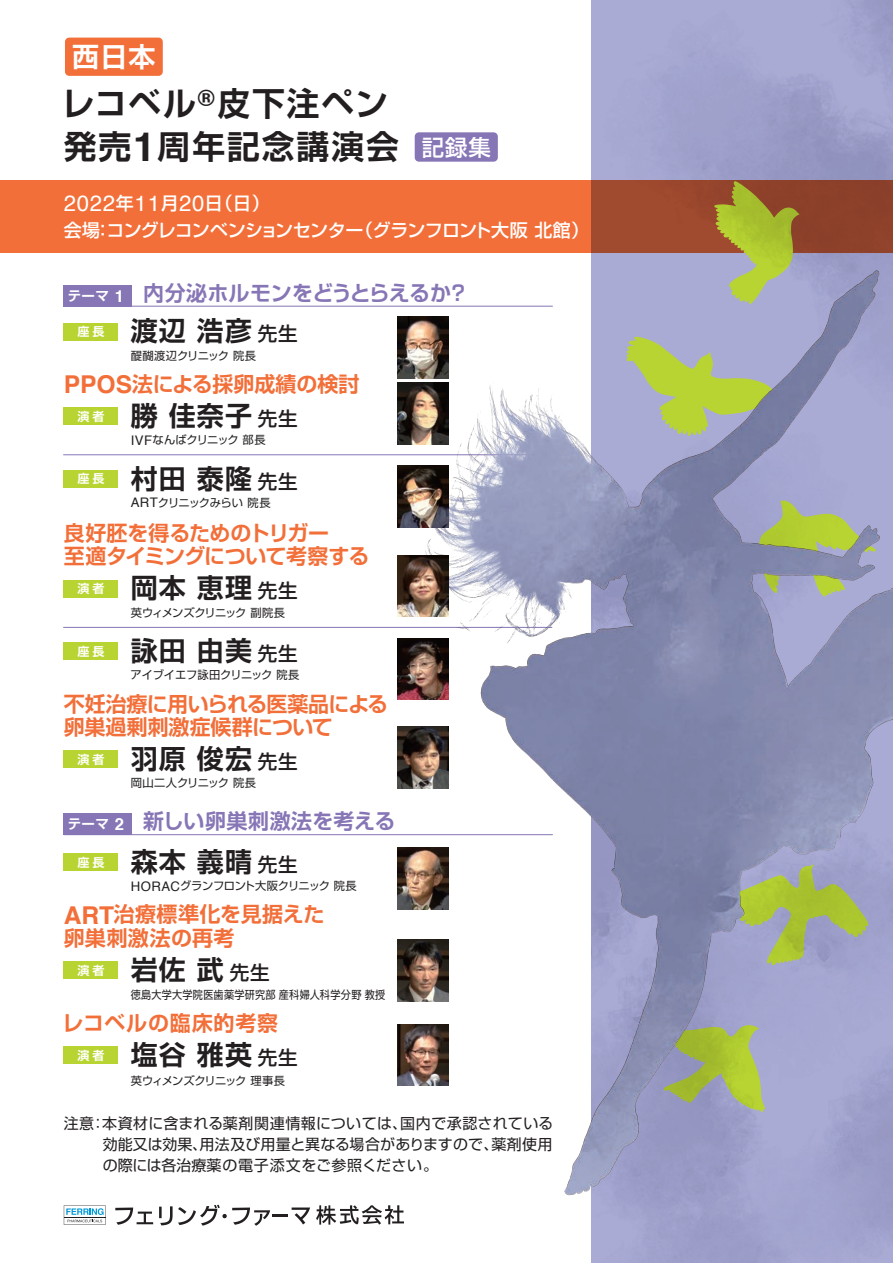
<style>
.page{position:relative;width:893px;height:1263px;background:#fff}
.page>*{position:absolute;margin:0;border:0;box-sizing:border-box;transform-origin:0 0}
.t1{font:700 32.85px/43.2px "Shin Go Pro De";letter-spacing:.06em;color:#231f20}
.t2{font:700 27px "Shin Go Pro De";letter-spacing:.04em;color:#231f20}
.t3{font:700 27px "Shin Go Pro De";color:#fff}
.t4{font:22.2px "Helvetica";letter-spacing:.035em;color:#fff}
.t5{font:700 21px/23.4px "Shin Go Pro De";letter-spacing:-.01em;color:#f26f39}
.t6{font:700 21px "Shin Go Pro De";letter-spacing:.005em;color:#8776b6}
.t7{font:700 21px/23.4px "Shin Go Pro De";letter-spacing:-.03em;color:#f26f39}
.t8{font:700 21px/23.4px "Shin Go Pro De";letter-spacing:.01em;color:#f26f39}
.t9{font:700 21px "Shin Go Pro De";letter-spacing:.04em;color:#f26f39}
.t10{font:500 18px "Shin Go Pro";letter-spacing:-.035em;color:#fff}
.t11{font:15px/21px "Shin Go Pro";letter-spacing:.015em;color:#231f20;text-align:justify}
.t12{font:700 12px "Shin Go Pro De";letter-spacing:.24em;color:#fff}
.t13{font:11.25px "Shin Go Pro";letter-spacing:-.06em;color:#231f20}
.t14{font:11.25px "Shin Go Pro";letter-spacing:.025em;color:#231f20;scale:.9 1}
.t15{font:11.25px "Shin Go Pro";letter-spacing:.015em;color:#231f20}
.t16{font:11.25px "Shin Go Pro";letter-spacing:-.03em;color:#231f20}
.t17{font:11.25px "Shin Go Pro";letter-spacing:-.005em;color:#231f20}
.t18{font:11.25px "Shin Go Pro";letter-spacing:-.025em;color:#231f20}
.t19{font:11.25px "Shin Go Pro";letter-spacing:-.045em;color:#231f20}
.s1{font-family:"Helvetica";font-size:40.35px}
.s2{font-family:"Shin Go Pro";font-weight:500;font-size:22.35px;color:#fff}
.s3{font-family:"Shin Go Pro";font-weight:500;font-size:18px}
.s4{font-size:13.5px;color:#fff}
.s5{font-family:"Helvetica";font-size:16.65px;color:#fff}
.s6{font-family:"Shin Go Pro";font-weight:500;font-size:19.5px}
.s7{font-family:"Helvetica";font-size:24.6px}
.s8{font-family:"Helvetica";font-size:13.2px}
</style>
<div class="page">
<div style="left:0;top:180px;width:893px;height:73px;background:#f26f39"></div>
<hr style="left:64px;top:306px;width:489px;height:1px;background:#8776b6">
<div style="left:64px;top:285px;width:68px;height:21px;background:#8776b6"></div>
<hr style="left:63px;top:454px;width:489px;height:1px;background:#8776b6">
<div style="left:64px;top:323px;width:54px;height:17px;background:#b8d432"></div>
<div style="left:64px;top:407px;width:54px;height:17px;background:#b8d432"></div>
<div style="left:64px;top:470px;width:54px;height:17px;background:#b8d432"></div>
<div style="left:64px;top:580px;width:54px;height:17px;background:#b8d432"></div>
<div style="left:64px;top:643px;width:54px;height:17px;background:#b8d432"></div>
<div style="left:64px;top:750px;width:54px;height:17px;background:#b8d432"></div>
<hr style="left:64px;top:834px;width:489px;height:1px;background:#8776b6">
<div style="left:64px;top:813px;width:68px;height:22px;background:#8776b6"></div>
<div style="left:64px;top:854px;width:54px;height:17px;background:#b8d432"></div>
<div style="left:64px;top:961px;width:54px;height:17px;background:#b8d432"></div>
<div style="left:64px;top:1047px;width:54px;height:17px;background:#b8d432"></div>
<div style="left:415px;top:132px;width:83px;height:30px;background:#8776b6;border-radius:4px"></div>
<hr style="left:63px;top:627px;width:489px;height:1px;background:#8776b6">
<div style="left:65px;top:38px;width:98px;height:38px;background:#f26f39;border-radius:4px"></div>
<img style="left:591px;top:0;width:302px;height:1263px">
<img style="left:351px;top:236px;width:542px;height:995px">
<img style="left:398px;top:317px;width:51px;height:61px">
<img style="left:398px;top:638px;width:51px;height:62px">
<img style="left:398px;top:726px;width:51px;height:62px">
<img style="left:398px;top:847px;width:51px;height:62px">
<img style="left:398px;top:939px;width:51px;height:62px">
<img style="left:398px;top:1024px;width:51px;height:62px">
<img style="left:398px;top:465px;width:51px;height:62px">
<img style="left:398px;top:555px;width:51px;height:62px">
<img style="left:398px;top:382px;width:51px;height:62px">
<svg style="left:64px;top:1205px;width:42px;height:20px"></svg>
<svg style="left:115px;top:1207px;width:38px;height:18px"></svg>
<svg style="left:159px;top:1205px;width:111px;height:21px"></svg>
<hr style="left:272px;top:1214px;width:16px;height:3px;background:#231f20">
<svg style="left:292px;top:1207px;width:18px;height:17px"></svg>
<svg style="left:316px;top:1205px;width:88px;height:20px"></svg>
<h2 class="t3" style="left:72px;top:35px;width:85px">西日本</h2>
<h1 class="t1" style="left:62px;top:78px;width:430px">レコベル<sup>®</sup>皮下注ペン<br>発売<span class="s1">1</span>周年記念講演会 <span class="s2">記録集</span></h1>
<h3 class="t4" style="left:64px;top:186px;width:207px">2022<span class="s3">年</span>11<span class="s3">月</span>20<span class="s3">日（日）</span></h3>
<p class="t10" style="left:64px;top:215px;width:527px">会場：コングレコンベンションセンター（グランフロント大阪北館）</p>
<h3 class="t6" style="left:68px;top:276px;width:403px"><span class="s4">テーマ</span> <span class="s5">1</span> 内分泌ホルモンをどうとらえるか？</h3>
<h2 class="t2" style="left:131px;top:309px;width:168px">渡辺浩彦<span class="s6">先生</span></h2>
<p class="t15" style="left:131px;top:346px;width:127px">醍醐渡辺クリニック院長</p>
<p class="t12" style="left:77px;top:322px;width:28px">座長</p>
<h3 class="t5" style="left:64px;top:370px;width:297px"><span class="s7">PPOS</span>法による採卵成績の検討</h3>
<h2 class="t2" style="left:131px;top:393px;width:168px">勝佳奈子<span class="s6">先生</span></h2>
<p class="t18" style="left:131px;top:430px;width:136px"><span class="s8">IVF</span>なんばクリニック部長</p>
<p class="t12" style="left:77px;top:406px;width:28px">演者</p>
<h2 class="t2" style="left:131px;top:456px;width:168px">村田泰隆<span class="s6">先生</span></h2>
<p class="t19" style="left:131px;top:493px;width:141px"><span class="s8">ART</span>クリニックみらい院長</p>
<p class="t12" style="left:77px;top:469px;width:28px">座長</p>
<h3 class="t5" style="left:64px;top:519px;width:307px">良好胚を得るためのトリガー<br>至適タイミングについて考察する</h3>
<h2 class="t2" style="left:131px;top:566px;width:168px">岡本恵理<span class="s6">先生</span></h2>
<p class="t13" style="left:131px;top:603px;width:156px">英ウィメンズクリニック副院長</p>
<p class="t12" style="left:77px;top:579px;width:28px">演者</p>
<h2 class="t2" style="left:131px;top:629px;width:168px">詠田由美<span class="s6">先生</span></h2>
<p class="t17" style="left:131px;top:666px;width:170px">アイブイエフ詠田クリニック院長</p>
<p class="t12" style="left:77px;top:641px;width:28px">座長</p>
<h3 class="t7" style="left:64px;top:689px;width:326px">不妊治療に用いられる医薬品による卵巣過剰刺激症候群について</h3>
<h2 class="t2" style="left:131px;top:736px;width:168px">羽原俊宏<span class="s6">先生</span></h2>
<p class="t15" style="left:131px;top:773px;width:127px">岡山二人クリニック院長</p>
<p class="t12" style="left:77px;top:749px;width:28px">演者</p>
<h3 class="t6" style="left:68px;top:804px;width:329px"><span class="s4">テーマ</span> <span class="s5">2</span> 新しい卵巣刺激法を考える</h3>
<h2 class="t2" style="left:131px;top:840px;width:168px">森本義晴<span class="s6">先生</span></h2>
<p class="t16" style="left:131px;top:877px;width:228px"><span class="s8">HORAC</span>グランフロント大阪クリニック院長</p>
<p class="t12" style="left:77px;top:852px;width:28px">座長</p>
<h3 class="t8" style="left:64px;top:900px;width:262px"><span class="s7">ART</span>治療標準化を見据えた卵巣刺激法の再考</h3>
<h2 class="t2" style="left:131px;top:947px;width:140px">岩佐武<span class="s6">先生</span></h2>
<p class="t14" style="left:131px;top:986px;width:284px">徳島大学大学院医歯薬学研究部産科婦人科学分野教授</p>
<p class="t12" style="left:77px;top:960px;width:28px">演者</p>
<h3 class="t9" style="left:63px;top:1006px;width:217px">レコベルの臨床的考察</h3>
<h2 class="t2" style="left:131px;top:1033px;width:168px">塩谷雅英<span class="s6">先生</span></h2>
<p class="t13" style="left:131px;top:1071px;width:156px">英ウィメンズクリニック理事長</p>
<p class="t12" style="left:77px;top:1045px;width:28px">演者</p>
<p class="t11" style="left:103px;top:1111px;width:452px;text-indent:-39px">注意：本資材に含まれる薬剤関連情報については、国内で承認されている効能又は効果、用法及び用量と異なる場合がありますので、薬剤使用の際には各治療薬の電子添文をご参照ください。</p>
</div>
